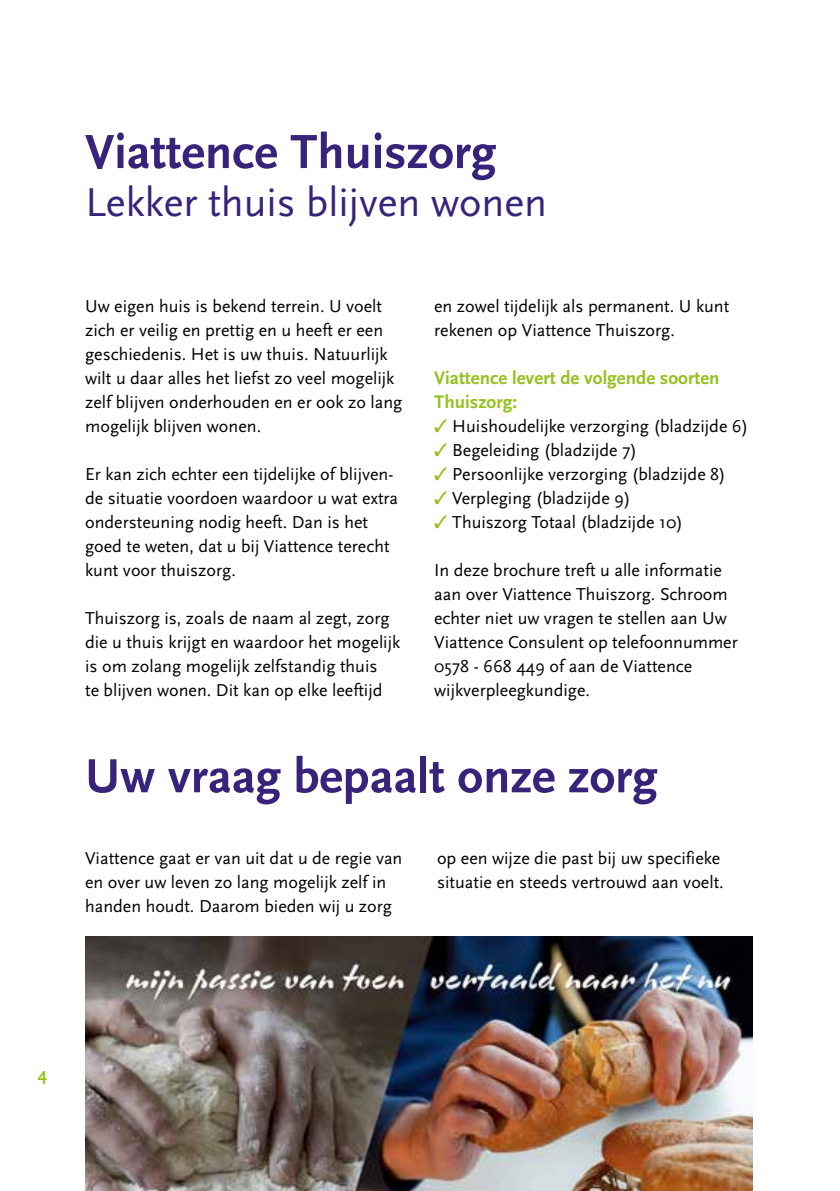
<style>
.page{position:relative;width:840px;height:1191px;background:#fff}
.page>*{position:absolute;margin:0;border:0;box-sizing:border-box;transform-origin:0 0}
.t1{font:700 50px "Scala Sans";color:#37237a}
.t2{font:42px "Scala Sans";color:#37237a}
.t3{font:700 19px/24px "Scala Sans";color:#95c11f}
.t4{font:18px/24px "Scala Sans";color:#000}
.t5{font:700 18px "Scala Sans";color:#95c11f}
.s1{color:#95c11f}
</style>
<div class="page">
<img style="left:85px;top:936px;width:667px;height:255px">
<h1 class="t1" style="left:85px;top:125px;width:412px">Viattence Thuiszorg</h1>
<h2 class="t2" style="left:85px;top:180px;width:463px">Lekker thuis blijven wonen</h2>
<p class="t4" style="left:85px;top:294px;width:318px">Uw eigen huis is bekend terrein. U voelt zich er veilig en prettig en u heeft er een geschiedenis. Het is uw thuis. Natuurlijk wilt u daar alles het liefst zo veel mogelijk zelf blijven onderhouden en er ook zo lang mogelijk blijven wonen.</p>
<p class="t4" style="left:85px;top:462px;width:314px">Er kan zich echter een tijdelijke of blijven&shy;de situatie voordoen waardoor u wat extra ondersteuning nodig heeft. Dan is het goed te weten, dat u bij Viattence terecht kunt voor thuiszorg.</p>
<p class="t4" style="left:85px;top:606px;width:316px">Thuiszorg is, zoals de naam al zegt, zorg die u thuis krijgt en waardoor het mogelijk is om zolang mogelijk zelfstandig thuis<br>te blijven wonen. Dit kan op elke leeftijd</p>
<p class="t4" style="left:434px;top:294px;width:296px">en zowel tijdelijk als permanent. U kunt rekenen op Viattence Thuiszorg.</p>
<p class="t3" style="left:434px;top:366px;width:287px">Viattence levert de volgende soorten<br>Thuiszorg:</p>
<p class="t4" style="left:434px;top:414px;width:315px"><span class="s1">✓</span> Huishoudelijke verzorging (bladzijde 6)</p>
<p class="t4" style="left:434px;top:438px;width:204px"><span class="s1">✓</span> Begeleiding (bladzijde 7)</p>
<p class="t4" style="left:434px;top:462px;width:293px"><span class="s1">✓</span> Persoonlijke verzorging (bladzijde 8)</p>
<p class="t4" style="left:434px;top:486px;width:198px"><span class="s1">✓</span> Verpleging (bladzijde 9)</p>
<p class="t4" style="left:434px;top:510px;width:250px"><span class="s1">✓</span> Thuiszorg Totaal (bladzijde 10)</p>
<p class="t4" style="left:434px;top:558px;width:305px">In deze brochure treft u alle informatie aan over Viattence Thuiszorg. Schroom echter niet uw vragen te stellen aan Uw Viattence Consulent op telefoonnummer 0578 - 668 449 of aan de Viattence wijkverpleegkundige.</p>
<h1 class="t1" style="left:85px;top:749px;width:573px">Uw vraag bepaalt onze zorg</h1>
<p class="t4" style="left:85px;top:846px;width:318px">Viattence gaat er van uit dat u de regie van en over uw leven zo lang mogelijk zelf in handen houdt. Daarom bieden wij u zorg</p>
<p class="t4" style="left:437px;top:846px;width:288px">op een wijze die past bij uw specifieke situatie en steeds vertrouwd aan voelt.</p>
<p class="t5" style="left:38px;top:1064px;width:11px">4</p>
</div>
